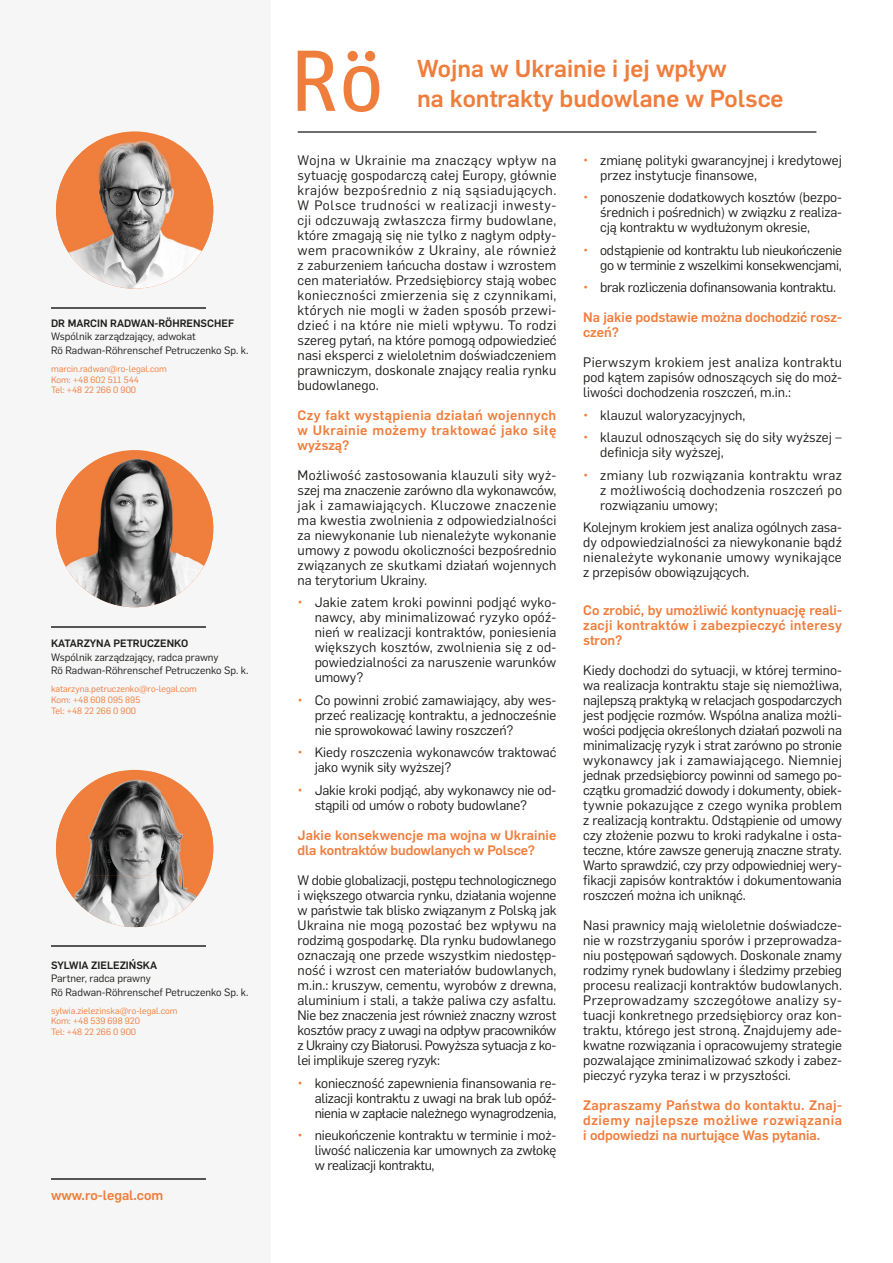
<style>
.page{position:relative;width:893px;height:1263px;background:#fff}
.page>*{position:absolute;margin:0;border:0;box-sizing:border-box;transform-origin:0 0}
.naglowek{font:500 24px "Flama";color:#ef7d3c}
.t1{font:13.5px/15px "Flama";letter-spacing:-.005em;color:#1d1d1b;text-align:justify}
.naglowek-2{font:500 13.5px/15px "Flama";color:#ef7d3c;text-align:justify}
.t2{font:10.5px "Flama";color:#1d1d1b}
.t3{font:500 10.5px "Flama";color:#1d1d1b}
.t4{font:9px "Flama";color:#ef7d3c}
.s1{color:#ef7d3c}
</style>
<div class="page">
<div style="left:0;top:0;width:270px;height:1263px;background:#f6f6f6"></div>
<svg style="left:298px;top:51px;width:37px;height:60px"></svg>
<svg style="left:344px;top:51px;width:35px;height:61px"></svg>
<hr style="left:298px;top:131px;width:518px;height:2px;background:#000">
<hr style="left:51px;top:1178px;width:154px;height:1px;background:#565555">
<hr style="left:51px;top:946px;width:155px;height:1px;background:#565555">
<svg style="left:56px;top:770px;width:157px;height:157px;background:#997058"></svg>
<img style="left:90px;top:771px;width:28px;height:13px">
<img style="left:161px;top:775px;width:52px;height:148px">
<img style="left:61px;top:875px;width:100px;height:52px">
<hr style="left:51px;top:307px;width:155px;height:2px;background:#565555">
<svg style="left:56px;top:131px;width:157px;height:158px;background:#c59980"></svg>
<img style="left:56px;top:136px;width:51px;height:72px">
<hr style="left:51px;top:626px;width:155px;height:1px;background:#565555">
<svg style="left:56px;top:450px;width:157px;height:157px;background:#b07857"></svg>
<img style="left:59px;top:456px;width:45px;height:51px">
<img style="left:61px;top:557px;width:147px;height:50px">
<p class="t3" style="left:51px;top:315px;width:185px">DR MARCIN RADWAN-RÖHRENSCHEF</p>
<p class="t2" style="left:51px;top:329px;width:146px">Wspólnik zarządzający, adwokat</p>
<p class="t2" style="left:51px;top:343px;width:199px">Rö Radwan-Röhrenschef Petruczenko Sp. k.</p>
<p class="t4" style="left:51px;top:362px;width:117px">marcin.radwan@ro-legal.com</p>
<p class="t4" style="left:51px;top:373px;width:90px">Kom: +48 602 511 544</p>
<p class="t4" style="left:51px;top:384px;width:87px">Tel: +48 22 266 0 900</p>
<p class="t3" style="left:51px;top:636px;width:139px">KATARZYNA PETRUCZENKO</p>
<p class="t2" style="left:51px;top:649px;width:169px">Wspólnik zarządzający, radca prawny</p>
<p class="t2" style="left:51px;top:663px;width:199px">Rö Radwan-Röhrenschef Petruczenko Sp. k.</p>
<p class="t4" style="left:51px;top:683px;width:147px">katarzyna.petruczenko@ro-legal.com</p>
<p class="t4" style="left:51px;top:693px;width:91px">Kom: +48 608 095 895</p>
<p class="t4" style="left:51px;top:704px;width:87px">Tel: +48 22 266 0 900</p>
<p class="t3" style="left:51px;top:957px;width:108px">SYLWIA ZIELEZIŃSKA</p>
<p class="t2" style="left:51px;top:971px;width:101px">Partner, radca prawny</p>
<p class="t2" style="left:51px;top:984px;width:199px">Rö Radwan-Röhrenschef Petruczenko Sp. k.</p>
<p class="t4" style="left:51px;top:1004px;width:128px">sylwia.zielezinska@ro-legal.com</p>
<p class="t4" style="left:51px;top:1015px;width:90px">Kom: +48 539 698 920</p>
<p class="t4" style="left:51px;top:1026px;width:87px">Tel: +48 22 266 0 900</p>
<p class="naglowek-2" style="left:51px;top:1187px;width:114px">www.ro-legal.com</p>
<p class="naglowek" style="left:417px;top:51px;width:311px">Wojna w Ukrainie i jej wpływ</p>
<p class="naglowek" style="left:417px;top:81px;width:368px">na kontrakty budowlane w Polsce</p>
<p class="t1" style="left:298px;top:152px;width:260px">Wojna w Ukrainie ma znaczący wpływ na sytuację gospodarczą całej Europy, głównie krajów bezpośrednio z nią sąsiadujących.<br>W Polsce trudności w realizacji inwesty&shy;cji odczuwają zwłaszcza firmy budowlane, które zmagają się nie tylko z nagłym odpły&shy;wem pracowników z Ukrainy, ale również z zaburzeniem łańcucha dostaw i wzrostem cen materiałów. Przedsiębiorcy stają wobec konieczności zmierzenia się z czynnikami, których nie mogli w żaden sposób przewi&shy;dzieć i na które nie mieli wpływu. To rodzi szereg pytań, na które pomogą odpowiedzieć nasi eksperci z wieloletnim doświadczeniem prawniczym, doskonale znający realia rynku budowlanego.</p>
<p class="naglowek-2" style="left:298px;top:407px;width:260px">Czy fakt wystąpienia działań wojennych w Ukrainie możemy traktować jako siłę wyższą?</p>
<p class="t1" style="left:298px;top:467px;width:260px">Możliwość zastosowania klauzuli siły wyż&shy;szej ma znaczenie zarówno dla wykonawców, jak i zamawiających. Kluczowe znaczenie ma kwestia zwolnienia z odpowiedzialności za niewykonanie lub nienależyte wykonanie umowy z powodu okoliczności bezpośrednio związanych ze skutkami działań wojennych na terytorium Ukrainy.</p>
<p class="t1" style="left:315px;top:594px;width:243px;text-indent:-17px"><span class="s1">•</span> Jakie zatem kroki powinni podjąć wyko&shy;nawcy, aby minimalizować ryzyko opóź&shy;nień w realizacji kontraktów, poniesienia większych kosztów, zwolnienia się z od&shy;powiedzialności za naruszenie warunków umowy?</p>
<p class="t1" style="left:315px;top:692px;width:243px;text-indent:-17px"><span class="s1">•</span> Co powinni zrobić zamawiający, aby wes&shy;przeć realizację kontraktu, a jednocześnie nie sprowokować lawiny roszczeń?</p>
<p class="t1" style="left:315px;top:744px;width:243px;text-indent:-17px"><span class="s1">•</span> Kiedy roszczenia wykonawców traktować jako wynik siły wyższej?</p>
<p class="t1" style="left:315px;top:782px;width:243px;text-indent:-17px"><span class="s1">•</span> Jakie kroki podjąć, aby wykonawcy nie od&shy;stąpili od umów o roboty budowlane?</p>
<p class="naglowek-2" style="left:298px;top:827px;width:260px">Jakie konsekwencje ma wojna w Ukrainie dla kontraktów budowlanych w Polsce?</p>
<p class="t1" style="left:298px;top:872px;width:260px">W dobie globalizacji, postępu technologicznego i większego otwarcia rynku, działania wojenne w państwie tak blisko związanym z Polską jak Ukraina nie mogą pozostać bez wpływu na rodzimą gospodarkę. Dla rynku budowlanego oznaczają one przede wszystkim niedostęp&shy;ność i wzrost cen materiałów budowlanych, m.in.: kruszyw, cementu, wyrobów z drewna, aluminium i stali, a także paliwa czy asfaltu.<br>Nie bez znaczenia jest również znaczny wzrost kosztów pracy z uwagi na odpływ pracowników z Ukrainy czy Białorusi. Powyższa sytuacja z ko&shy;lei implikuje szereg ryzyk:</p>
<p class="t1" style="left:315px;top:1074px;width:243px;text-indent:-17px"><span class="s1">•</span> konieczność zapewnienia finansowania re&shy;alizacji kontraktu z uwagi na brak lub opóź&shy;nienia w zapłacie należnego wynagrodzenia,</p>
<p class="t1" style="left:315px;top:1127px;width:243px;text-indent:-17px"><span class="s1">•</span> nieukończenie kontraktu w terminie i moż&shy;liwość naliczenia kar umownych za zwłokę w realizacji kontraktu,</p>
<p class="t1" style="left:600px;top:152px;width:243px;text-indent:-17px"><span class="s1">•</span> zmianę polityki gwarancyjnej i kredytowej przez instytucje finansowe,</p>
<p class="t1" style="left:600px;top:189px;width:243px;text-indent:-17px"><span class="s1">•</span> ponoszenie dodatkowych kosztów (bezpo&shy;średnich i pośrednich) w związku z realiza&shy;cją kontraktu w wydłużonym okresie,</p>
<p class="t1" style="left:583px;top:242px;width:260px;text-align:right"><span class="s1">•</span> odstąpienie od kontraktu lub nieukończenie go w terminie z wszelkimi konsekwencjami,</p>
<p class="t1" style="left:583px;top:279px;width:255px"><span class="s1">•</span> brak rozliczenia dofinansowania kontraktu.</p>
<p class="naglowek-2" style="left:583px;top:309px;width:260px">Na jakie podstawie można dochodzić rosz&shy;czeń?</p>
<p class="t1" style="left:583px;top:354px;width:260px">Pierwszym krokiem jest analiza kontraktu pod kątem zapisów odnoszących się do moż&shy;liwości dochodzenia roszczeń, m.in.:</p>
<p class="t1" style="left:583px;top:407px;width:164px"><span class="s1">•</span> klauzul waloryzacyjnych,</p>
<p class="t1" style="left:600px;top:429px;width:243px;text-indent:-17px"><span class="s1">•</span> klauzul odnoszących się do siły wyższej – definicja siły wyższej,</p>
<p class="t1" style="left:600px;top:467px;width:243px;text-indent:-17px"><span class="s1">•</span> zmiany lub rozwiązania kontraktu wraz z możliwością dochodzenia roszczeń po rozwiązaniu umowy;</p>
<p class="t1" style="left:583px;top:519px;width:260px">Kolejnym krokiem jest analiza ogólnych zasa&shy;dy odpowiedzialności za niewykonanie bądź nienależyte wykonanie umowy wynikające z przepisów obowiązujących.</p>
<p class="naglowek-2" style="left:583px;top:602px;width:260px">Co zrobić, by umożliwić kontynuację reali&shy;zacji kontraktów i zabezpieczyć interesy stron?</p>
<p class="t1" style="left:583px;top:662px;width:260px">Kiedy dochodzi do sytuacji, w której termino&shy;wa realizacja kontraktu staje się niemożliwa, najlepszą praktyką w relacjach gospodarczych jest podjęcie rozmów. Wspólna analiza możli&shy;wości podjęcia określonych działań pozwoli na minimalizację ryzyk i strat zarówno po stronie wykonawcy jak i zamawiającego. Niemniej jednak przedsiębiorcy powinni od samego po&shy;czątku gromadzić dowody i dokumenty, obiek&shy;tywnie pokazujące z czego wynika problem z realizacją kontraktu. Odstąpienie od umowy czy złożenie pozwu to kroki radykalne i osta&shy;teczne, które zawsze generują znaczne straty.<br>Warto sprawdzić, czy przy odpowiedniej wery&shy;fikacji zapisów kontraktów i dokumentowania roszczeń można ich uniknąć.</p>
<p class="t1" style="left:583px;top:917px;width:260px">Nasi prawnicy mają wieloletnie doświadcze&shy;nie w rozstrzyganiu sporów i przeprowadza&shy;niu postępowań sądowych. Doskonale znamy rodzimy rynek budowlany i śledzimy przebieg procesu realizacji kontraktów budowlanych.<br>Przeprowadzamy szczegółowe analizy sy&shy;tuacji konkretnego przedsiębiorcy oraz kon&shy;traktu, którego jest stroną. Znajdujemy ade&shy;kwatne rozwiązania i opracowujemy strategie pozwalające zminimalizować szkody i zabez&shy;pieczyć ryzyka teraz i w przyszłości.</p>
<p class="naglowek-2" style="left:583px;top:1097px;width:260px">Zapraszamy Państwa do kontaktu. Znaj&shy;dziemy najlepsze możliwe rozwiązania i odpowiedzi na nurtujące Was pytania.</p>
</div>
